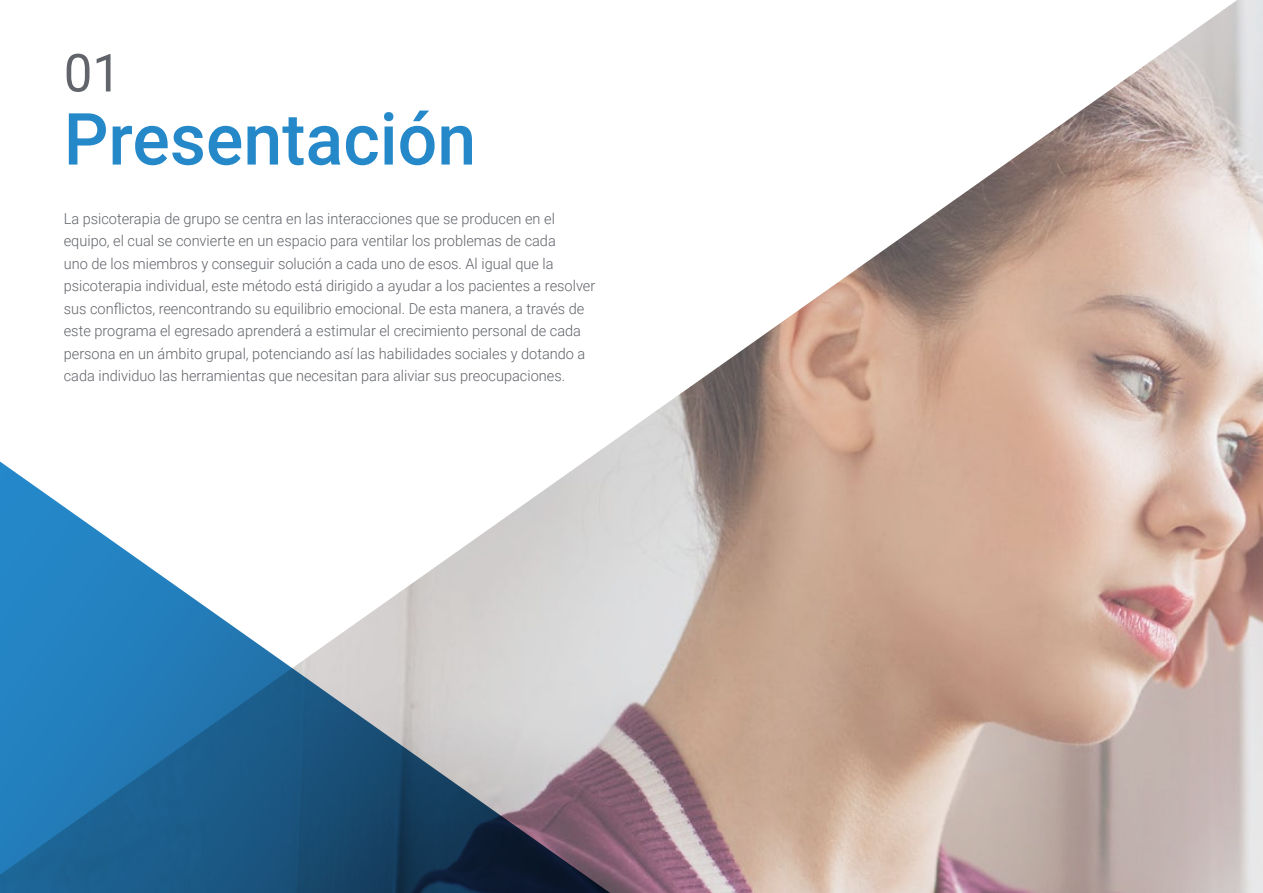
<style>
.page{position:relative;width:1263px;height:893px;background:#fff}
.page>*{position:absolute;margin:0;border:0;box-sizing:border-box;transform-origin:0 0}
.t1{font:500 72px "Roboto";color:#2488c9}
.t2{font:52.5px "Roboto";color:#61646a}
.t3{font:300 15px/22.5px "Roboto";color:#61646a}
</style>
<div class="page">
<img style="left:607px;top:0;width:656px;height:893px">
<svg style="left:0;top:446px;width:640px;height:447px"></svg>
<h2 class="t2" style="left:64px;top:36px;width:59px">01</h2>
<h1 class="t1" style="left:64px;top:89px;width:414px">Presentación</h1>
<p class="t3" style="left:64px;top:207px;width:533px">La psicoterapia de grupo se centra en las interacciones que se producen en el equipo, el cual se convierte en un espacio para ventilar los problemas de cada<br>uno de los miembros y conseguir solución a cada uno de esos. Al igual que la psicoterapia individual, este método está dirigido a ayudar a los pacientes a resolver sus conflictos, reencontrando su equilibrio emocional. De esta manera, a través de este programa el egresado aprenderá a estimular el crecimiento personal de cada persona en un ámbito grupal, potenciando así las habilidades sociales y dotando a cada individuo las herramientas que necesitan para aliviar sus preocupaciones.</p>
</div>
